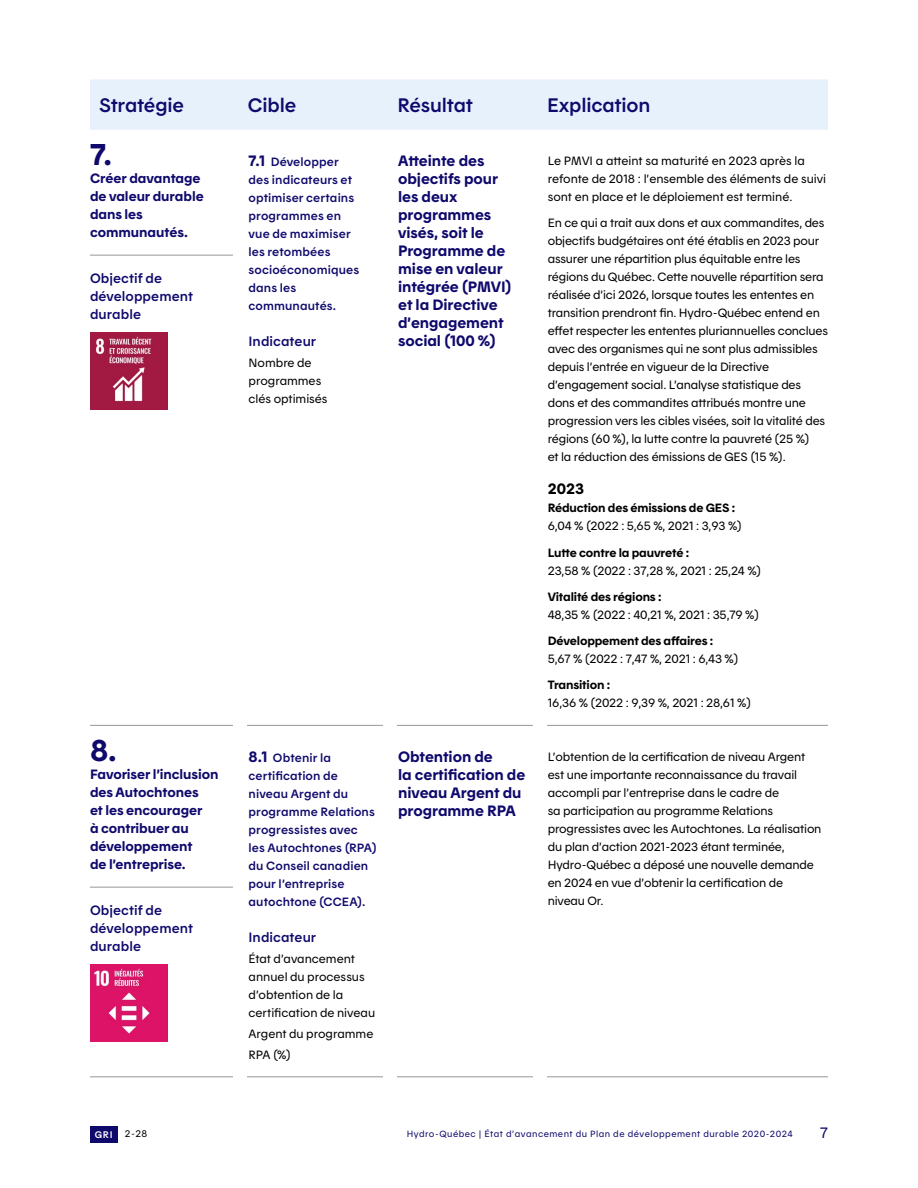
<style>
.page{position:relative;width:918px;height:1188px;background:#fff}
.page>*{position:absolute;margin:0;border:0;box-sizing:border-box;transform-origin:0 0}
.t1{font:30px "Hydro Quebec Gras";color:#0f096c}
.t2{font:19.5px "Hydro Quebec Demi";letter-spacing:-.01em;color:#0f096c}
.t3{font:15px/18px "Hydro Quebec Gras";letter-spacing:-.005em;color:#0f096c}
.t4{font:15px "Hydro Quebec Gras";color:#000}
.t5{font:15px "Hydro Quebec Normal";color:#0f096c}
.t6{font:13.5px/18px "Hydro Quebec Gras";letter-spacing:-.005em;color:#0f096c}
.t7{font:13.5px/18px "Hydro Quebec Demi";letter-spacing:.005em;color:#0f096c}
.t8{font:12px/18px "Hydro Quebec Normal";letter-spacing:-.015em;color:#000}
.t9{font:12px/18px "Hydro Quebec Demi";letter-spacing:.01em;color:#0f096c}
.t10{font:9.6px "Hydro Quebec Normal";color:#000}
.t11{font:9.6px "Hydro Quebec Demi";color:#fff}
.t12{font:9px "Hydro Quebec Normal";letter-spacing:.05em;color:#0f096c}
.s1{font-family:"Hydro Quebec Gras";font-size:15px}
.s2{font-family:"Hydro Quebec Gras"}
</style>
<div class="page">
<div style="left:90px;top:80px;width:738px;height:50px;background:#e7f1fc"></div>
<hr style="left:90px;top:725px;width:150px;height:1px;background:#969798">
<hr style="left:240px;top:725px;width:149px;height:1px;background:#969798">
<hr style="left:389px;top:725px;width:150px;height:1px;background:#969798">
<hr style="left:539px;top:725px;width:289px;height:1px;background:#969798">
<hr style="left:90px;top:1076px;width:150px;height:1px;background:#969798">
<hr style="left:240px;top:1076px;width:149px;height:1px;background:#969798">
<hr style="left:389px;top:1076px;width:150px;height:1px;background:#969798">
<hr style="left:539px;top:1076px;width:289px;height:1px;background:#969798">
<hr style="left:90px;top:255px;width:150px;height:1px;background:#969798">
<img style="left:90px;top:332px;width:77px;height:77px">
<hr style="left:90px;top:887px;width:150px;height:1px;background:#969798">
<img style="left:90px;top:964px;width:77px;height:77px">
<div style="left:383px;top:144px;width:14px;height:1044px;background:#fff"></div>
<div style="left:233px;top:135px;width:13px;height:1053px;background:#fff"></div>
<div style="left:533px;top:144px;width:13px;height:1044px;background:#fff"></div>
<div style="left:90px;top:1126px;width:27px;height:16px;background:#0f096c"></div>
<p class="t2" style="left:99px;top:93px;width:87px">Stratégie</p>
<p class="t2" style="left:248px;top:93px;width:50px">Cible</p>
<p class="t2" style="left:398px;top:93px;width:77px">Résultat</p>
<p class="t2" style="left:547px;top:93px;width:105px">Explication</p>
<p class="t1" style="left:90px;top:136px;width:24px">7.</p>
<p class="t6" style="left:90px;top:169px;width:115px">Créer davantage de valeur durable dans les communautés.</p>
<p class="t7" style="left:90px;top:269px;width:104px">Objectif de développement durable</p>
<p class="t3" style="left:398px;top:151px;width:115px">Atteinte des objectifs pour les deux programmes visés, soit le<br>Programme de mise en valeur intégrée (PMVI) et la Directive d’engagement social (100 %)</p>
<p class="t8" style="left:548px;top:152px;width:280px">Le PMVI a atteint sa maturité en 2023 après la refonte de 2018 : l’ensemble des éléments de suivi sont en place et le déploiement est terminé.</p>
<p class="t9" style="left:249px;top:152px;width:112px"><span class="s1">7.1</span> Développer des indicateurs et optimiser certains programmes en vue de maximiser les retombées socioéconomiques dans les communautés.</p>
<p class="t7" style="left:249px;top:332px;width:69px">Indicateur</p>
<p class="t8" style="left:249px;top:353px;width:81px">Nombre de programmes clés optimisés</p>
<p class="t8" style="left:548px;top:214px;width:282px">En ce qui a trait aux dons et aux commandites, des objectifs budgétaires ont été établis en 2023 pour assurer une répartition plus équitable entre les régions du Québec. Cette nouvelle répartition sera réalisée d’ici 2026, lorsque toutes les ententes en transition prendront fin. Hydro‑Québec entend en effet respecter les ententes pluriannuelles conclues avec des organismes qui ne sont plus admissibles depuis l’entrée en vigueur de la Directive d’engagement social. L’analyse statistique des dons et des commandites attribués montre une progression vers les cibles visées, soit la vitalité des régions (60 %), la lutte contre la pauvreté (25 %)<br>et la réduction des émissions de GES (15 %).</p>
<p class="t4" style="left:548px;top:480px;width:38px">2023</p>
<p class="t8" style="left:548px;top:499px;width:196px"><span class="s2">Réduction des émissions de GES :<br></span>6,04 % (2022 : 5,65 %, 2021 : 3,93 %)</p>
<p class="t8" style="left:548px;top:543px;width:215px"><span class="s2">Lutte contre la pauvreté :<br></span>23,58 % (2022 : 37,28 %, 2021 : 25,24 %)</p>
<p class="t8" style="left:548px;top:587px;width:213px"><span class="s2">Vitalité des régions :<br></span>48,35 % (2022 : 40,21 %, 2021 : 35,79 %)</p>
<p class="t8" style="left:548px;top:632px;width:192px"><span class="s2">Développement des affaires :<br></span>5,67 % (2022 : 7,47 %, 2021 : 6,43 %)</p>
<p class="t8" style="left:548px;top:676px;width:205px"><span class="s2">Transition :<br></span>16,36 % (2022 : 9,39 %, 2021 : 28,61 %)</p>
<p class="t1" style="left:90px;top:732px;width:28px">8.</p>
<p class="t6" style="left:90px;top:765px;width:130px">Favoriser l’inclusion des Autochtones<br>et les encourager<br>à contribuer au développement<br>de l’entreprise.</p>
<p class="t7" style="left:90px;top:901px;width:104px">Objectif de développement durable</p>
<p class="t9" style="left:249px;top:748px;width:130px"><span class="s1">8.1</span> Obtenir la certification de niveau Argent du programme Relations progressistes avec les Autochtones (RPA) du Conseil canadien pour l’entreprise autochtone (CCEA).</p>
<p class="t7" style="left:249px;top:928px;width:69px">Indicateur</p>
<p class="t8" style="left:249px;top:949px;width:128px">État d’avancement annuel du processus d’obtention de la certification de niveau</p>
<p class="t8" style="left:249px;top:1024px;width:126px">Argent du programme</p>
<p class="t8" style="left:249px;top:1045px;width:44px">RPA (%)</p>
<p class="t3" style="left:398px;top:747px;width:129px">Obtention de<br>la certification de niveau Argent du programme RPA</p>
<p class="t8" style="left:548px;top:748px;width:275px">L’obtention de la certification de niveau Argent est une importante reconnaissance du travail accompli par l’entreprise dans le cadre de<br>sa participation au programme Relations progressistes avec les Autochtones. La réalisation du plan d’action 2021-2023 étant terminée, Hydro‑Québec a déposé une nouvelle demande en 2024 en vue d’obtenir la certification de niveau Or.</p>
<p class="t11" style="left:95px;top:1128px;width:19px">GRI</p>
<p class="t10" style="left:125px;top:1128px;width:24px">2-28</p>
<p class="t12" style="left:407px;top:1129px;width:387px">Hydro-Québec | État d’avancement du Plan de développement durable 2020-2024</p>
<p class="t5" style="left:820px;top:1123px;width:9px">7</p>
</div>
